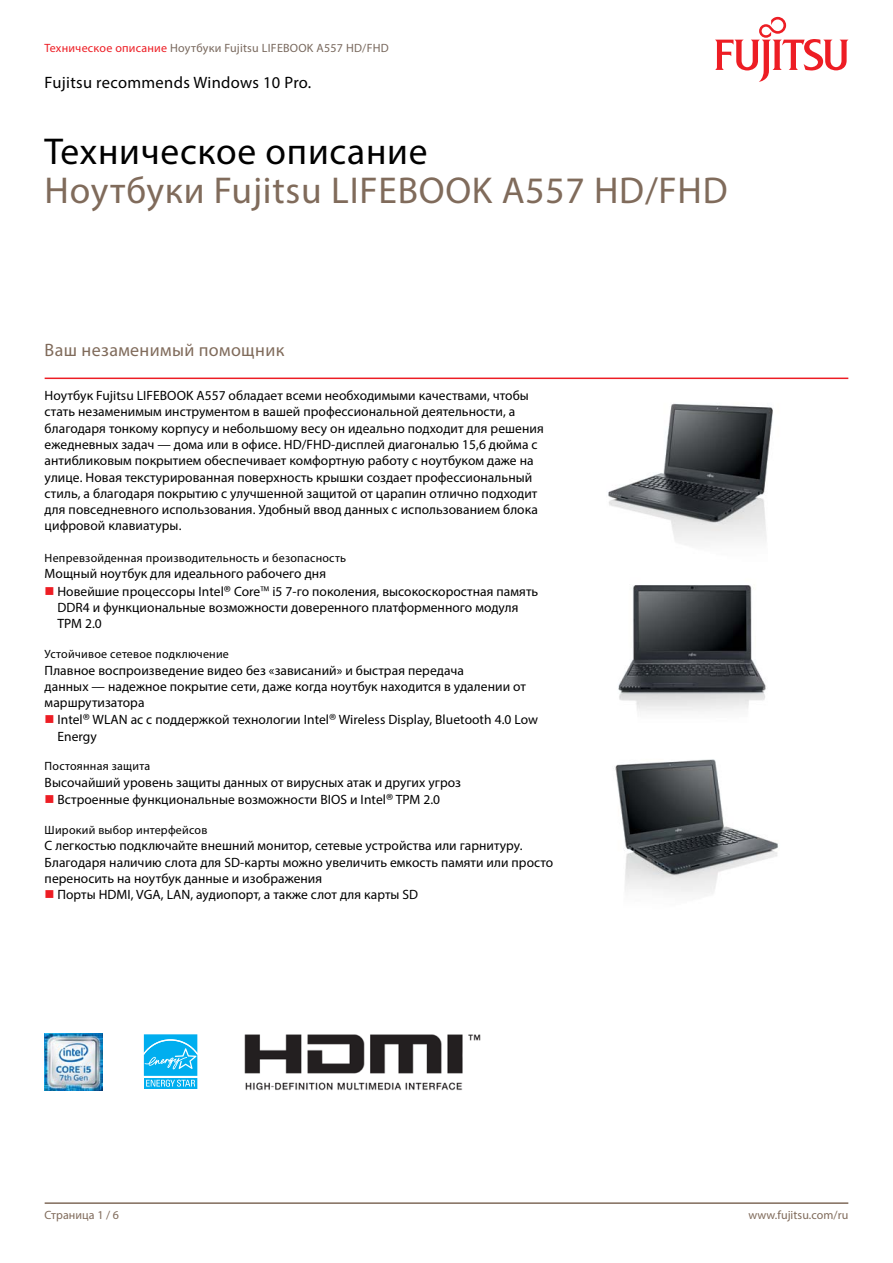
<style>
.page{position:relative;width:893px;height:1263px;background:#fff}
.page>*{position:absolute;margin:0;border:0;box-sizing:border-box;transform-origin:0 0}
.t1{font:37.5px "Myriad Pro";letter-spacing:.02em;color:#806b5b}
.t2{font:37.5px "Myriad Pro";letter-spacing:.02em;color:#000}
.t3{font:18px "Myriad Pro";letter-spacing:.02em;color:#806b5b}
.t4{font:16.5px "Myriad Pro";letter-spacing:.02em;color:#000}
.t5{font:13.5px/16.4px "Myriad Pro";letter-spacing:.005em;color:#000}
.t6{font:12px "Myriad Pro";letter-spacing:.02em;color:#000}
.t7{font:12px "Myriad Pro";letter-spacing:.02em;color:#79695e}
.t8{font:12px "Myriad Pro";letter-spacing:.005em;color:#806b5b}
.s1{color:#ed1d24}
.s2{font-family:"Fujitsu Sans";font-weight:300}
</style>
<div class="page">
<hr style="left:45px;top:1202px;width:803px;height:2px;background:#806b5b">
<hr style="left:45px;top:378px;width:803px;height:1px;background:#ed1d24">
<svg style="left:715px;top:17px;width:133px;height:65px"></svg>
<img style="left:608px;top:403px;width:165px;height:142px">
<img style="left:618px;top:585px;width:148px;height:127px">
<img style="left:615px;top:759px;width:164px;height:135px">
<img style="left:45px;top:1033px;width:57px;height:57px">
<svg style="left:143px;top:1034px;width:55px;height:55px;background:#35bef2"></svg>
<img style="left:244px;top:1034px;width:237px;height:56px">
<p class="t7" style="left:45px;top:40px;width:346px"><span class="s1">Техническое описание</span> Ноутбуки Fujitsu LIFEBOOK A557 HD/FHD</p>
<p class="t4" style="left:45px;top:73px;width:268px">Fujitsu recommends Windows 10 Pro.</p>
<h1 class="t2" style="left:45px;top:128px;width:384px">Техническое описание</h1>
<h1 class="t1" style="left:45px;top:167px;width:685px">Ноутбуки Fujitsu LIFEBOOK A557 HD/FHD</h1>
<h2 class="t3" style="left:45px;top:339px;width:241px">Ваш незаменимый помощник</h2>
<p class="t5" style="left:45px;top:387px;width:501px">Ноутбук Fujitsu LIFEBOOK A557 обладает всеми необходимыми качествами, чтобы стать незаменимым инструментом в вашей профессиональной деятельности, а благодаря тонкому корпусу и небольшому весу он идеально подходит для решения ежедневных задач — дома или в офисе. HD/FHD-дисплей диагональю 15,6 дюйма с антибликовым покрытием обеспечивает комфортную работу с ноутбуком даже на улице. Новая текстурированная поверхность крышки создает профессиональный стиль, а благодаря покрытию с улучшенной защитой от царапин отлично подходит для повседневного использования. Удобный ввод данных с использованием блока цифровой клавиатуры.</p>
<p class="t6" style="left:45px;top:550px;width:303px">Непревзойденная производительность и безопасность</p>
<p class="t5" style="left:57px;top:565px;width:482px;text-indent:-13px">Мощный ноутбук для идеального рабочего дня<br>Новейшие процессоры Intel<span class="s2">®</span> Core<span class="s2">™</span> i5 7-го поколения, высокоскоростная память DDR4 и функциональные возможности доверенного платформенного модуля TPM 2.0</p>
<p class="t6" style="left:45px;top:647px;width:186px">Устойчивое сетевое подключение</p>
<p class="t5" style="left:45px;top:662px;width:483px">Плавное воспроизведение видео без «зависаний» и быстрая передача<br>данных — надежное покрытие сети, даже когда ноутбук находится в удалении от маршрутизатора</p>
<p class="t5" style="left:57px;top:711px;width:482px">Intel<span class="s2">®</span> WLAN ac с поддержкой технологии Intel<span class="s2">®</span> Wireless Display, Bluetooth 4.0 Low<br>Energy</p>
<p class="t6" style="left:45px;top:759px;width:107px">Постоянная защита</p>
<p class="t5" style="left:57px;top:773px;width:405px;line-height:17.1px;text-indent:-13px">Высочайший уровень защиты данных от вирусных атак и других угроз<br>Встроенные функциональные возможности BIOS и Intel<span class="s2">®</span> TPM 2.0</p>
<p class="t6" style="left:45px;top:822px;width:164px">Широкий выбор интерфейсов</p>
<p class="t5" style="left:45px;top:837px;width:479px">С легкостью подключайте внешний монитор, сетевые устройства или гарнитуру.</p>
<p class="t5" style="left:45px;top:854px;width:510px">Благодаря наличию слота для SD-карты можно увеличить емкость памяти или просто</p>
<p class="t5" style="left:45px;top:870px;width:279px">переносить на ноутбук данные и изображения</p>
<p class="t5" style="left:57px;top:886px;width:362px">Порты HDMI, VGA, LAN, аудиопорт, а также слот для карты SD</p>
<p class="t8" style="left:45px;top:1207px;width:76px">Страница 1 / 6</p>
<p class="t8" style="left:748px;top:1207px;width:101px">www.fujitsu.com/ru</p>
</div>
